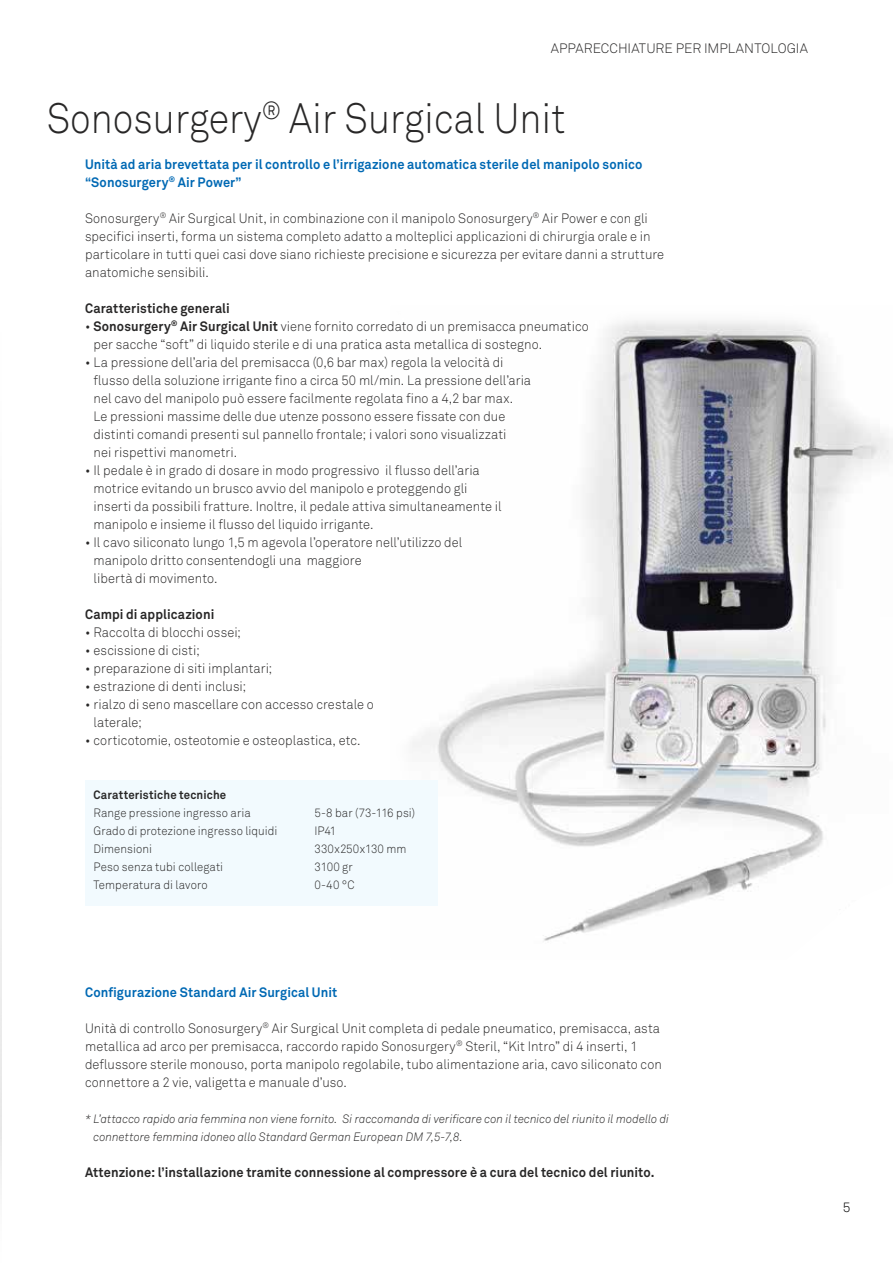
<style>
.page{position:relative;width:893px;height:1263px;background:#fff}
.page>*{position:absolute;margin:0;border:0;box-sizing:border-box;transform-origin:0 0}
.t1{font:42px "Akkurat Light Pro";color:#282727;scale:.9 1}
.t2{font:13.5px/18px "Akkurat Light Pro";letter-spacing:.005em;color:#282727;scale:.95 1}
.t3{font:700 13.5px/18px "Akkurat Pro";letter-spacing:.01em;color:#0069b4;scale:.95 1}
.t4{font:700 13.5px "Akkurat Pro";letter-spacing:.01em;color:#282727;scale:.95 1}
.t5{font:13.5px "Akkurat Light Pro";letter-spacing:.005em;color:#282727}
.t6{font:13.5px "Akkurat Light Pro";color:#000}
.t7{font:italic 12px/18px "Akkurat Light Pro";letter-spacing:.005em;color:#282727;scale:.95 1}
.t8{font:12px "Akkurat Light Pro";letter-spacing:.005em;color:#282727;scale:.95 1}
.t9{font:700 12px "Akkurat Pro";letter-spacing:.015em;color:#282727;scale:.95 1}
.s1{font-family:"Akkurat Pro";font-weight:700}
</style>
<div class="page">
<img style="left:412px;top:320px;width:481px;height:621px">
<div style="left:85px;top:780px;width:353px;height:126px;background:#f2fafe"></div>
<p class="t5" style="left:551px;top:40px;width:259px">APPARECCHIATURE PER IMPLANTOLOGIA</p>
<h1 class="t1" style="left:47px;top:93px;width:578px">Sonosurgery<sup>®</sup> Air Surgical Unit</h1>
<p class="t3" style="left:85px;top:155px;width:588px">Unità ad aria brevettata per il controllo e l’irrigazione automatica sterile del manipolo sonico “Sonosurgery<sup>®</sup> Air Power”</p>
<p class="t2" style="left:85px;top:209px;width:611px">Sonosurgery<sup>®</sup> Air Surgical Unit, in combinazione con il manipolo Sonosurgery<sup>®</sup> Air Power e con gli specifici inserti, forma un sistema completo adatto a molteplici applicazioni di chirurgia orale e in particolare in tutti quei casi dove siano richieste precisione e sicurezza per evitare danni a strutture anatomiche sensibili.</p>
<p class="t4" style="left:85px;top:299px;width:154px">Caratteristiche generali</p>
<p class="t2" style="left:94px;top:317px;width:523px;text-indent:-9px">• <span class="s1">Sonosurgery</span><sup>®</sup> <span class="s1">Air Surgical Unit</span> viene fornito corredato di un premisacca pneumatico per sacche “soft” di liquido sterile e di una pratica asta metallica di sostegno.</p>
<p class="t2" style="left:94px;top:353px;width:462px;text-indent:-9px">• La pressione dell’aria del premisacca (0,6 bar max) regola la velocità di flusso della soluzione irrigante fino a circa 50 ml/min. La pressione dell’aria nel cavo del manipolo può essere facilmente regolata fino a 4,2 bar max.<br>Le pressioni massime delle due utenze possono essere fissate con due distinti comandi presenti sul pannello frontale; i valori sono visualizzati<br>nei rispettivi manometri.</p>
<p class="t2" style="left:94px;top:461px;width:431px;text-indent:-9px">• Il pedale è in grado di dosare in modo progressivo il flusso dell’aria motrice evitando un brusco avvio del manipolo e proteggendo gli inserti da possibili fratture. Inoltre, il pedale attiva simultaneamente il manipolo e insieme il flusso del liquido irrigante.</p>
<p class="t2" style="left:94px;top:533px;width:390px;text-indent:-9px">• Il cavo siliconato lungo 1,5 m agevola l’operatore nell’utilizzo del manipolo dritto consentendogli una maggiore<br>libertà di movimento.</p>
<p class="t4" style="left:85px;top:605px;width:138px">Campi di applicazioni</p>
<p class="t2" style="left:85px;top:623px;width:166px">• Raccolta di blocchi ossei;</p>
<p class="t2" style="left:85px;top:641px;width:122px">• escissione di cisti;</p>
<p class="t2" style="left:85px;top:659px;width:199px">• preparazione di siti implantari;</p>
<p class="t2" style="left:85px;top:677px;width:171px">• estrazione di denti inclusi;</p>
<p class="t2" style="left:94px;top:695px;width:297px;text-indent:-9px">• rialzo di seno mascellare con accesso crestale o laterale;</p>
<p class="t2" style="left:85px;top:731px;width:292px">• corticotomie, osteotomie e osteoplastica, etc.</p>
<p class="t9" style="left:94px;top:787px;width:141px">Caratteristiche tecniche</p>
<p class="t8" style="left:94px;top:805px;width:167px">Range pressione ingresso aria</p>
<p class="t8" style="left:315px;top:805px;width:107px">5-8 bar (73-116 psi)</p>
<p class="t8" style="left:94px;top:823px;width:195px">Grado di protezione ingresso liquidi</p>
<p class="t8" style="left:315px;top:823px;width:25px">IP41</p>
<p class="t8" style="left:94px;top:841px;width:63px">Dimensioni</p>
<p class="t8" style="left:315px;top:841px;width:98px">330x250x130 mm</p>
<p class="t8" style="left:94px;top:859px;width:138px">Peso senza tubi collegati</p>
<p class="t8" style="left:315px;top:859px;width:42px">3100 gr</p>
<p class="t8" style="left:94px;top:877px;width:122px">Temperatura di lavoro</p>
<p class="t8" style="left:315px;top:877px;width:44px">0-40 °C</p>
<p class="t3" style="left:85px;top:983px;width:267px">Configurazione Standard Air Surgical Unit</p>
<p class="t2" style="left:85px;top:1019px;width:609px">Unità di controllo Sonosurgery<sup>®</sup> Air Surgical Unit completa di pedale pneumatico, premisacca, asta metallica ad arco per premisacca, raccordo rapido Sonosurgery<sup>®</sup> Steril, “Kit Intro” di 4 inserti, 1 deflussore sterile monouso, porta manipolo regolabile, tubo alimentazione aria, cavo siliconato con connettore a 2 vie, valigetta e manuale d’uso.</p>
<p class="t7" style="left:94px;top:1110px;width:607px;text-indent:-9px">* L’attacco rapido aria femmina non viene fornito. Si raccomanda di verificare con il tecnico del riunito il modello di connettore femmina idoneo allo Standard German European DM 7,5-7,8.</p>
<p class="t4" style="left:85px;top:1163px;width:601px">Attenzione: l’installazione tramite connessione al compressore è a cura del tecnico del riunito.</p>
<p class="t6" style="left:843px;top:1199px;width:9px">5</p>
</div>
